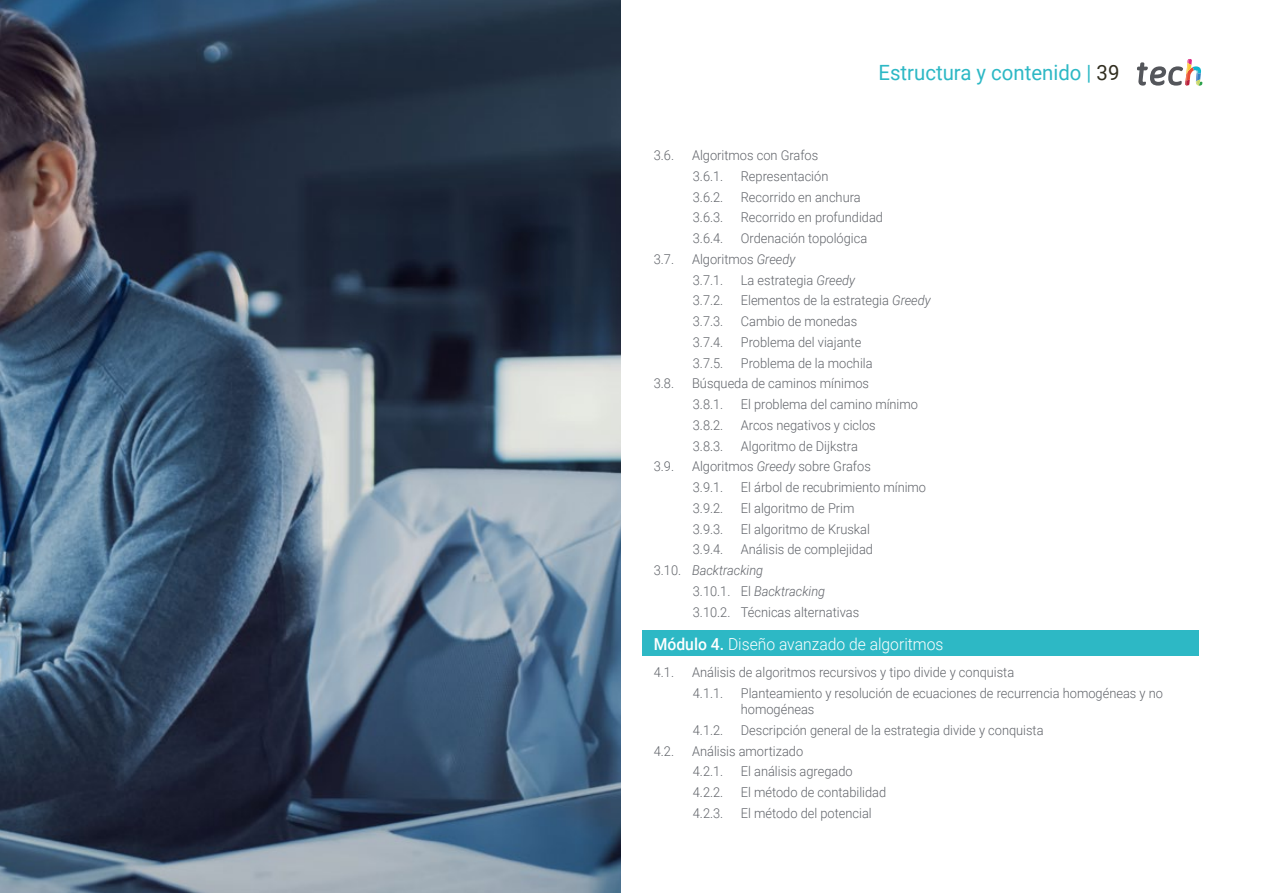
<style>
.page{position:relative;width:1263px;height:893px;background:#fff}
.page>*{position:absolute;margin:0;border:0;box-sizing:border-box;transform-origin:0 0}
.t1{font:21px "Roboto";color:#2db8c5}
.t2{font:300 16.5px "Roboto";color:#fff;scale:.95 1}
.t3{font:300 13.5px/20.7px "Roboto";color:#61646a;scale:.95 1}
.t4{font:italic 300 13.5px "Roboto";color:#61646a;scale:.95 1}
.s1{color:#312e20}
.s2{font-style:italic}
.s3{font-style:normal}
.s4{font-weight:500}
</style>
<div class="page">
<svg style="left:1137px;top:59px;width:65px;height:27px"></svg>
<div style="left:643px;top:631px;width:556px;height:25px;background:#2db8c5"></div>
<img style="left:0;top:0;width:621px;height:893px">
<p class="t3" style="left:654px;top:144px;width:23px">3.6.</p>
<p class="t3" style="left:692px;top:144px;width:134px">Algoritmos con Grafos<br>3.6.1.</p>
<p class="t3" style="left:741px;top:165px;width:94px">Representación</p>
<h1 class="t1" style="left:878px;top:57px;width:242px">Estructura y contenido | <span class="s1">39</span></h1>
<p class="t3" style="left:693px;top:186px;width:34px">3.6.2.</p>
<p class="t3" style="left:741px;top:186px;width:128px">Recorrido en anchura</p>
<p class="t3" style="left:693px;top:207px;width:34px">3.6.3.</p>
<p class="t3" style="left:741px;top:207px;width:151px">Recorrido en profundidad</p>
<p class="t3" style="left:693px;top:227px;width:34px">3.6.4.</p>
<p class="t3" style="left:741px;top:227px;width:135px">Ordenación topológica</p>
<p class="t3" style="left:654px;top:248px;width:23px">3.7.</p>
<p class="t3" style="left:692px;top:248px;width:110px">Algoritmos <span class="s2">Greedy<br></span>3.7.1.</p>
<p class="t3" style="left:741px;top:269px;width:122px">La estrategia <span class="s2">Greedy</span></p>
<p class="t3" style="left:693px;top:290px;width:34px">3.7.2.</p>
<p class="t3" style="left:741px;top:290px;width:201px">Elementos de la estrategia <span class="s2">Greedy</span></p>
<p class="t3" style="left:693px;top:310px;width:34px">3.7.3.</p>
<p class="t3" style="left:741px;top:310px;width:124px">Cambio de monedas</p>
<p class="t3" style="left:693px;top:331px;width:34px">3.7.4.</p>
<p class="t3" style="left:741px;top:331px;width:128px">Problema del viajante</p>
<p class="t3" style="left:693px;top:352px;width:34px">3.7.5.</p>
<p class="t3" style="left:741px;top:352px;width:140px">Problema de la mochila</p>
<p class="t3" style="left:654px;top:373px;width:23px">3.8.</p>
<p class="t3" style="left:692px;top:373px;width:188px">Búsqueda de caminos mínimos<br>3.8.1.</p>
<p class="t3" style="left:741px;top:393px;width:188px">El problema del camino mínimo</p>
<p class="t3" style="left:693px;top:414px;width:34px">3.8.2.</p>
<p class="t3" style="left:741px;top:414px;width:144px">Arcos negativos y ciclos</p>
<p class="t3" style="left:693px;top:435px;width:34px">3.8.3.</p>
<p class="t3" style="left:741px;top:435px;width:125px">Algoritmo de Dijkstra</p>
<p class="t3" style="left:654px;top:456px;width:23px">3.9.</p>
<p class="t3" style="left:692px;top:456px;width:190px">Algoritmos <span class="s2">Greedy</span> sobre Grafos<br>3.9.1.</p>
<p class="t3" style="left:741px;top:476px;width:197px">El árbol de recubrimiento mínimo</p>
<p class="t3" style="left:693px;top:497px;width:34px">3.9.2.</p>
<p class="t3" style="left:741px;top:497px;width:121px">El algoritmo de Prim</p>
<p class="t3" style="left:693px;top:518px;width:34px">3.9.3.</p>
<p class="t3" style="left:741px;top:518px;width:137px">El algoritmo de Kruskal</p>
<p class="t3" style="left:693px;top:539px;width:34px">3.9.4.</p>
<p class="t3" style="left:741px;top:539px;width:141px">Análisis de complejidad</p>
<p class="t4" style="left:654px;top:561px;width:117px"><span class="s3">3.10.</span> Backtracking</p>
<p class="t4" style="left:693px;top:581px;width:141px"><span class="s3">3.10.1. El</span> Backtracking</p>
<p class="t3" style="left:693px;top:601px;width:177px">3.10.2. Técnicas alternativas</p>
<p class="t2" style="left:654px;top:632px;width:306px"><span class="s4">Módulo 4.</span> Diseño avanzado de algoritmos</p>
<p class="t3" style="left:654px;top:661px;width:23px">4.1.</p>
<p class="t3" style="left:692px;top:661px;width:341px">Análisis de algoritmos recursivos y tipo divide y conquista<br>4.1.1.</p>
<p class="t3" style="left:741px;top:684px;width:446px;line-height:16.5px">Planteamiento y resolución de ecuaciones de recurrencia homogéneas y no homogéneas</p>
<p class="t3" style="left:693px;top:719px;width:34px">4.1.2.</p>
<p class="t3" style="left:741px;top:719px;width:320px">Descripción general de la estrategia divide y conquista</p>
<p class="t3" style="left:654px;top:740px;width:23px">4.2.</p>
<p class="t3" style="left:692px;top:740px;width:118px">Análisis amortizado<br>4.2.1.</p>
<p class="t3" style="left:741px;top:761px;width:119px">El análisis agregado</p>
<p class="t3" style="left:693px;top:781px;width:34px">4.2.2.</p>
<p class="t3" style="left:741px;top:781px;width:155px">El método de contabilidad</p>
<p class="t3" style="left:693px;top:802px;width:34px">4.2.3.</p>
<p class="t3" style="left:741px;top:802px;width:139px">El método del potencial</p>
</div>
